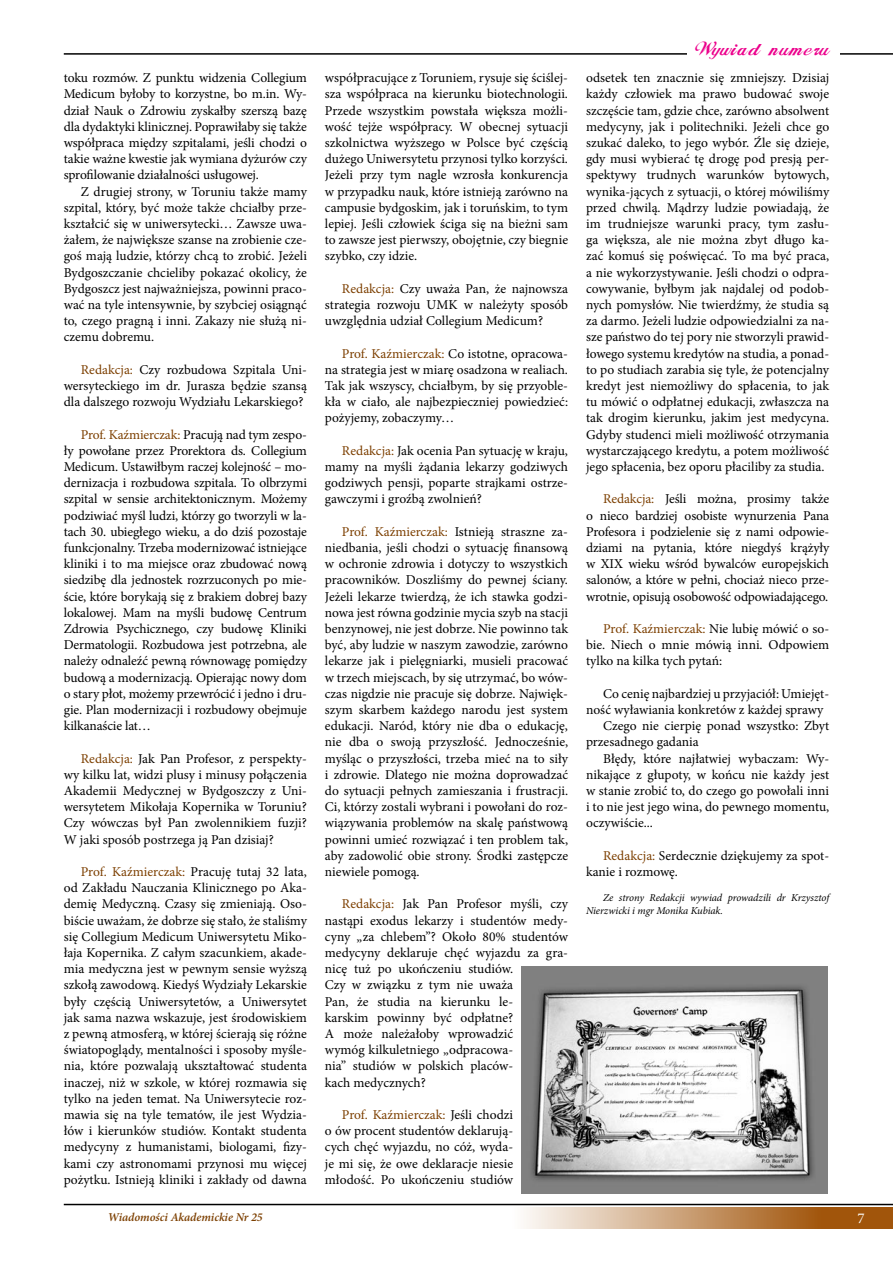
<style>
.page{position:relative;width:893px;height:1263px;background:#fff}
.page>*{position:absolute;margin:0;border:0;box-sizing:border-box;transform-origin:0 0}
.t1{font:18px "FL Starogrecki 1";letter-spacing:.01em;color:#ec008c}
.t2{font:13.5px/16.2px "Minion Pro";color:#000;text-align:justify}
.t3{font:italic 600 12px "Minion Pro";letter-spacing:-.005em;color:#7c3f00}
.t4{font:italic 10.5px/12.6px "Minion Pro";letter-spacing:-.005em;color:#000}
.s1{color:#7c3f00}
</style>
<div class="page">
<svg style="left:524px;top:1208px;width:365px;height:21px;background:#c5976a"></svg>
<hr style="left:64px;top:1204px;width:829px;height:1px;background:#000">
<hr style="left:64px;top:53px;width:829px;height:2px;background:#000">
<hr style="left:889px;top:1208px;width:4px;height:21px;background:#a1550b">
<div style="left:687px;top:44px;width:152px;height:20px;background:#fff"></div>
<img style="left:522px;top:967px;width:306px;height:226px">
<p class="t2" style="left:64px;top:70px;width:245px">toku rozmów. Z punktu widzenia Collegium Medicum byłoby to korzystne, bo m.in. Wy&shy;dział Nauk o Zdrowiu zyskałby szerszą bazę dla dydaktyki klinicznej. Poprawiłaby się także współpraca między szpitalami, jeśli chodzi o takie ważne kwestie jak wymiana dyżurów czy sprofilowanie działalności usługowej.</p>
<p class="t2" style="left:64px;top:183px;width:245px;text-indent:17px">Z drugiej strony, w Toruniu także mamy szpital, który, być może także chciałby prze&shy;kształcić się w uniwersytecki… Zawsze uwa&shy;żałem, że największe szanse na zrobienie cze&shy;goś mają ludzie, którzy chcą to zrobić. Jeżeli Bydgoszczanie chcieliby pokazać okolicy, że Bydgoszcz jest najważniejsza, powinni praco&shy;wać na tyle intensywnie, by szybciej osiągnąć to, czego pragną i inni. Zakazy nie służą ni&shy;czemu dobremu.</p>
<p class="t2" style="left:64px;top:361px;width:245px;text-indent:17px"><span class="s1">Redakcja:</span> Czy rozbudowa Szpitala Uni&shy;wersyteckiego im dr. Jurasza będzie szansą dla dalszego rozwoju Wydziału Lekarskiego?</p>
<p class="t2" style="left:64px;top:426px;width:245px;text-indent:17px"><span class="s1">Prof. Kaźmierczak:</span> Pracują nad tym zespo&shy;ły powołane przez Prorektora ds. Collegium Medicum. Ustawiłbym raczej kolejność – mo&shy;dernizacja i rozbudowa szpitala. To olbrzymi szpital w sensie architektonicznym. Możemy podziwiać myśl ludzi, którzy go tworzyli w la&shy;tach 30. ubiegłego wieku, a do dziś pozostaje funkcjonalny. Trzeba modernizować istniejące kliniki i to ma miejsce oraz zbudować nową siedzibę dla jednostek rozrzuconych po mie&shy;ście, które borykają się z brakiem dobrej bazy lokalowej. Mam na myśli budowę Centrum Zdrowia Psychicznego, czy budowę Kliniki Dermatologii. Rozbudowa jest potrzebna, ale należy odnaleźć pewną równowagę pomiędzy budową a modernizacją. Opierając nowy dom o stary płot, możemy przewrócić i jedno i dru&shy;gie. Plan modernizacji i rozbudowy obejmuje kilkanaście lat…</p>
<p class="t2" style="left:64px;top:750px;width:245px;text-indent:17px"><span class="s1">Redakcja:</span> Jak Pan Profesor, z perspekty&shy;wy kilku lat, widzi plusy i minusy połączenia Akademii Medycznej w Bydgoszczy z Uni&shy;wersytetem Mikołaja Kopernika w Toruniu?<br>Czy wówczas był Pan zwolennikiem fuzji?<br>W jaki sposób postrzega ją Pan dzisiaj?</p>
<p class="t2" style="left:64px;top:864px;width:245px;text-indent:17px"><span class="s1">Prof. Kaźmierczak:</span> Pracuję tutaj 32 lata, od Zakładu Nauczania Klinicznego po Aka&shy;demię Medyczną. Czasy się zmieniają. Oso&shy;biście uważam, że dobrze się stało, że staliśmy się Collegium Medicum Uniwersytetu Miko&shy;łaja Kopernika. Z całym szacunkiem, akade&shy;mia medyczna jest w pewnym sensie wyższą szkołą zawodową. Kiedyś Wydziały Lekarskie były częścią Uniwersytetów, a Uniwersytet jak sama nazwa wskazuje, jest środowiskiem z pewną atmosferą, w której ścierają się różne światopoglądy, mentalności i sposoby myśle&shy;nia, które pozwalają ukształtować studenta inaczej, niż w szkole, w której rozmawia się tylko na jeden temat. Na Uniwersytecie roz&shy;mawia się na tyle tematów, ile jest Wydzia&shy;łów i kierunków studiów. Kontakt studenta medycyny z humanistami, biologami, fizy&shy;kami czy astronomami przynosi mu więcej pożytku. Istnieją kliniki i zakłady od dawna</p>
<p class="t3" style="left:108px;top:1210px;width:156px">Wiadomości Akademickie Nr 25</p>
<p class="t2" style="left:325px;top:70px;width:245px">współpracujące z Toruniem, rysuje się ściślej&shy;sza współpraca na kierunku biotechnologii.<br>Przede wszystkim powstała większa możli&shy;wość tejże współpracy. W obecnej sytuacji szkolnictwa wyższego w Polsce być częścią dużego Uniwersytetu przynosi tylko korzyści.<br>Jeżeli przy tym nagle wzrosła konkurencja w przypadku nauk, które istnieją zarówno na campusie bydgoskim, jak i toruńskim, to tym lepiej. Jeśli człowiek ściga się na bieżni sam to zawsze jest pierwszy, obojętnie, czy biegnie szybko, czy idzie.</p>
<p class="t2" style="left:325px;top:280px;width:245px;text-indent:17px"><span class="s1">Redakcja:</span> Czy uważa Pan, że najnowsza strategia rozwoju UMK w należyty sposób uwzględnia udział Collegium Medicum?</p>
<p class="t2" style="left:325px;top:345px;width:245px;text-indent:17px"><span class="s1">Prof. Kaźmierczak:</span> Co istotne, opracowa&shy;na strategia jest w miarę osadzona w realiach.<br>Tak jak wszyscy, chciałbym, by się przyoble&shy;kła w ciało, ale najbezpieczniej powiedzieć: pożyjemy, zobaczymy…</p>
<p class="t2" style="left:325px;top:442px;width:245px;text-indent:17px"><span class="s1">Redakcja:</span> Jak ocenia Pan sytuację w kraju, mamy na myśli żądania lekarzy godziwych godziwych pensji, poparte strajkami ostrze&shy;gawczymi i groźbą zwolnień?</p>
<p class="t2" style="left:325px;top:523px;width:245px;text-indent:17px"><span class="s1">Prof. Kaźmierczak:</span> Istnieją straszne za&shy;niedbania, jeśli chodzi o sytuację finansową w ochronie zdrowia i dotyczy to wszystkich pracowników. Doszliśmy do pewnej ściany.<br>Jeżeli lekarze twierdzą, że ich stawka godzi&shy;nowa jest równa godzinie mycia szyb na stacji benzynowej, nie jest dobrze. Nie powinno tak być, aby ludzie w naszym zawodzie, zarówno lekarze jak i pielęgniarki, musieli pracować w trzech miejscach, by się utrzymać, bo wów&shy;czas nigdzie nie pracuje się dobrze. Najwięk&shy;szym skarbem każdego narodu jest system edukacji. Naród, który nie dba o edukację, nie dba o swoją przyszłość. Jednocześnie, myśląc o przyszłości, trzeba mieć na to siły i zdrowie. Dlatego nie można doprowadzać do sytuacji pełnych zamieszania i frustracji.<br>Ci, którzy zostali wybrani i powołani do roz&shy;wiązywania problemów na skalę państwową powinni umieć rozwiązać i ten problem tak, aby zadowolić obie strony. Środki zastępcze niewiele pomogą.</p>
<p class="t2" style="left:325px;top:896px;width:245px;text-align:left;text-indent:17px"><span class="s1">Redakcja:</span> Jak Pan Profesor myśli, czy nastąpi exodus lekarzy i studentów medy&shy;cyny „za chlebem”? Około 80% studentów medycyny deklaruje chęć wyjazdu za gra&shy;nicę tuż po ukończeniu studiów.<br>Czy w związku z tym nie uważa<br>Pan, że studia na kierunku le-<br>karskim powinny być odpłatne?<br>A może należałoby wprowadzić<br>wymóg kilkuletniego „odpracowa-<br>nia” studiów w polskich placów-<br>kach medycznych?</p>
<p class="t2" style="left:325px;top:1107px;width:190px;text-indent:17px"><span class="s1">Prof. Kaźmierczak:</span> Jeśli chodzi o ów procent studentów deklarują&shy;cych chęć wyjazdu, no cóż, wyda&shy;je mi się, że owe deklaracje niesie młodość. Po ukończeniu studiów</p>
<h1 class="t1" style="left:695px;top:38px;width:135px">Wywiad numeru</h1>
<p class="t2" style="left:586px;top:70px;width:245px">odsetek ten znacznie się zmniejszy. Dzisiaj każdy człowiek ma prawo budować swoje szczęście tam, gdzie chce, zarówno absolwent medycyny, jak i politechniki. Jeżeli chce go szukać daleko, to jego wybór. Źle się dzieje, gdy musi wybierać tę drogę pod presją per&shy;spektywy trudnych warunków bytowych, wynika-jących z sytuacji, o której mówiliśmy przed chwilą. Mądrzy ludzie powiadają, że im trudniejsze warunki pracy, tym zasłu&shy;ga większa, ale nie można zbyt długo ka&shy;zać komuś się poświęcać. To ma być praca, a nie wykorzystywanie. Jeśli chodzi o odpra&shy;cowywanie, byłbym jak najdalej od podob&shy;nych pomysłów. Nie twierdźmy, że studia są za darmo. Jeżeli ludzie odpowiedzialni za na&shy;sze państwo do tej pory nie stworzyli prawid&shy;łowego systemu kredytów na studia, a ponad&shy;to po studiach zarabia się tyle, że potencjalny kredyt jest niemożliwy do spłacenia, to jak tu mówić o odpłatnej edukacji, zwłaszcza na tak drogim kierunku, jakim jest medycyna.<br>Gdyby studenci mieli możliwość otrzymania wystarczającego kredytu, a potem możliwość jego spłacenia, bez oporu płaciliby za studia.</p>
<p class="t2" style="left:586px;top:491px;width:245px;text-indent:17px"><span class="s1">Redakcja:</span> Jeśli można, prosimy także o nieco bardziej osobiste wynurzenia Pana Profesora i podzielenie się z nami odpowie&shy;dziami na pytania, które niegdyś krążyły w XIX wieku wśród bywalców europejskich salonów, a które w pełni, chociaż nieco prze&shy;wrotnie, opisują osobowość odpowiadającego.</p>
<p class="t2" style="left:586px;top:621px;width:245px;text-indent:17px"><span class="s1">Prof. Kaźmierczak:</span> Nie lubię mówić o so&shy;bie. Niech o mnie mówią inni. Odpowiem tylko na kilka tych pytań:</p>
<p class="t2" style="left:603px;top:685px;width:228px">Co cenię najbardziej u przyjaciół: Umiejęt-</p>
<p class="t2" style="left:586px;top:702px;width:239px">ność wyławiania konkretów z każdej sprawy</p>
<p class="t2" style="left:603px;top:718px;width:228px">Czego nie cierpię ponad wszystko: Zbyt</p>
<p class="t2" style="left:586px;top:734px;width:114px">przesadnego gadania</p>
<p class="t2" style="left:603px;top:750px;width:228px">Błędy, które najłatwiej wybaczam: Wy-</p>
<p class="t2" style="left:586px;top:766px;width:245px">nikające z głupoty, w końcu nie każdy jest</p>
<p class="t2" style="left:586px;top:783px;width:245px">w stanie zrobić to, do czego go powołali inni</p>
<p class="t2" style="left:586px;top:799px;width:245px">i to nie jest jego wina, do pewnego momentu,</p>
<p class="t2" style="left:586px;top:815px;width:68px">oczywiście...</p>
<p class="t2" style="left:586px;top:847px;width:245px;text-indent:17px"><span class="s1">Redakcja:</span> Serdecznie dziękujemy za spot&shy;kanie i rozmowę.</p>
<p class="t4" style="left:586px;top:891px;width:245px;text-indent:17px">Ze strony Redakcji wywiad prowadzili dr Krzysztof<br>Nierzwicki i mgr Monika Kubiak.</p>
</div>
